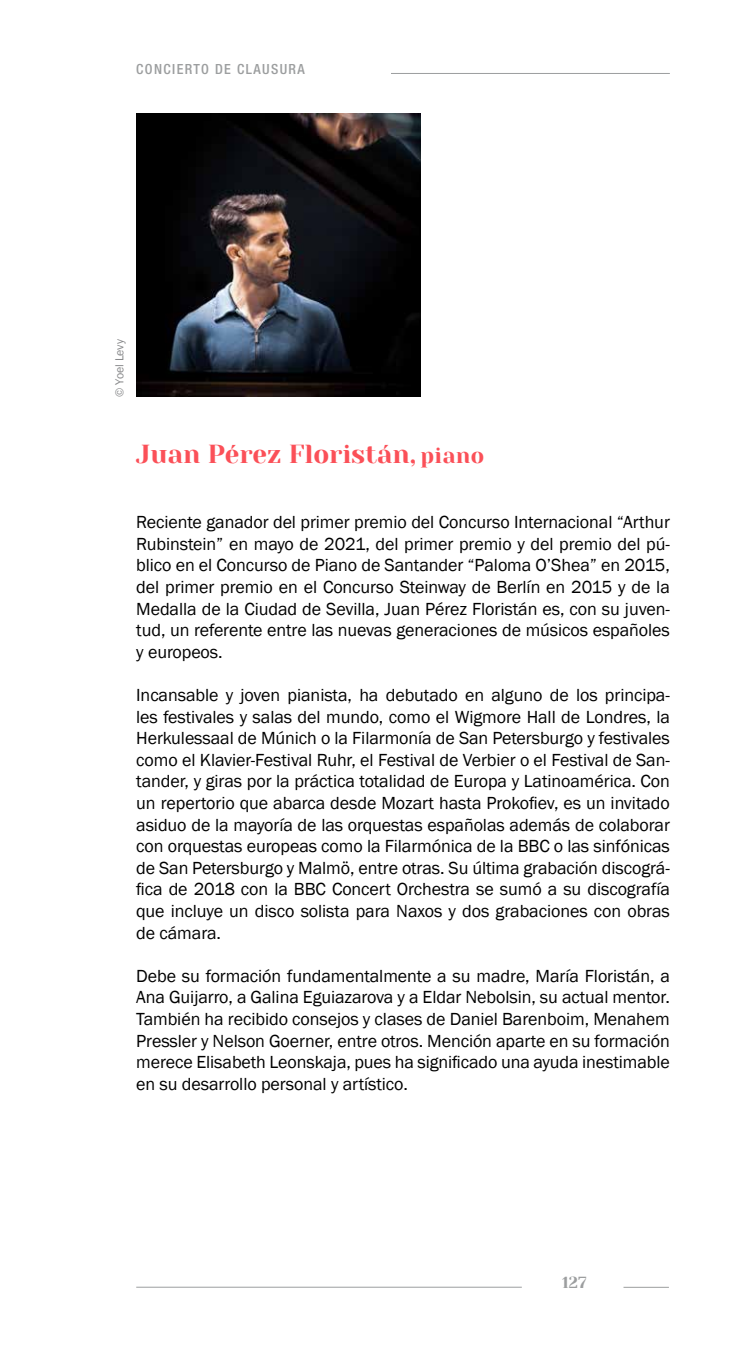
<style>
.page{position:relative;width:738px;height:1361px;background:#fff}
.page>*{position:absolute;margin:0;border:0;box-sizing:border-box;transform-origin:0 0}
.t1{font:26px "Yeseva One";color:#fb5058}
.t2{font:18px/21.6px "Franklin Gothic";letter-spacing:-.005em;color:#000;text-align:justify}
.t3{font:16px "Yeseva One";color:#9c9e9f}
.t4{font:500 condensed 14px "Helvetica Neue LT Std";letter-spacing:.1em;color:#9c9e9f}
.t5{font:12px "Franklin Gothic";letter-spacing:-.005em;color:#87888a}
.s1{font-size:22px}
</style>
<div class="page">
<hr style="left:623px;top:1287px;width:45px;height:1px;background:#9c9e9f">
<hr style="left:136px;top:1287px;width:385px;height:1px;background:#9c9e9f">
<hr style="left:390px;top:73px;width:279px;height:1px;background:#9c9e9f">
<img style="left:136px;top:113px;width:284px;height:284px">
<p class="t4" style="left:136px;top:60px;width:170px">CONCIERTO DE CLAUSURA</p>
<p class="t5" style="left:112px;top:397px;width:59px;rotate:-90deg">© Yoel Levy</p>
<h1 class="t1" style="left:136px;top:435px;width:349px">Juan Pérez Floristán, <span class="s1">piano</span></h1>
<p class="t2" style="left:136px;top:512px;width:535px">Reciente ganador del primer premio del Concurso Internacional “Arthur Rubinstein” en mayo de 2021, del primer premio y del premio del pú&shy;blico en el Concurso de Piano de Santander “Paloma O’Shea” en 2015, del primer premio en el Concurso Steinway de Berlín en 2015 y de la Medalla de la Ciudad de Sevilla, Juan Pérez Floristán es, con su juven&shy;tud, un referente entre las nuevas generaciones de músicos españoles y europeos.</p>
<p class="t2" style="left:136px;top:684px;width:535px">Incansable y joven pianista, ha debutado en alguno de los principa&shy;les festivales y salas del mundo, como el Wigmore Hall de Londres, la Herkulessaal de Múnich o la Filarmonía de San Petersburgo y festivales como el Klavier-Festival Ruhr, el Festival de Verbier o el Festival de San&shy;tander, y giras por la práctica totalidad de Europa y Latinoamérica. Con un repertorio que abarca desde Mozart hasta Prokofiev, es un invitado asiduo de la mayoría de las orquestas españolas además de colaborar con orquestas europeas como la Filarmónica de la BBC o las sinfónicas de San Petersburgo y Malmö, entre otras. Su última grabación discográ&shy;fica de 2018 con la BBC Concert Orchestra se sumó a su discografía que incluye un disco solista para Naxos y dos grabaciones con obras de cámara.</p>
<p class="t2" style="left:136px;top:965px;width:534px">Debe su formación fundamentalmente a su madre, María Floristán, a Ana Guijarro, a Galina Eguiazarova y a Eldar Nebolsin, su actual mentor.<br>También ha recibido consejos y clases de Daniel Barenboim, Menahem Pressler y Nelson Goerner, entre otros. Mención aparte en su formación merece Elisabeth Leonskaja, pues ha significado una ayuda inestimable en su desarrollo personal y artístico.</p>
<p class="t3" style="left:562px;top:1270px;width:26px">127</p>
</div>
